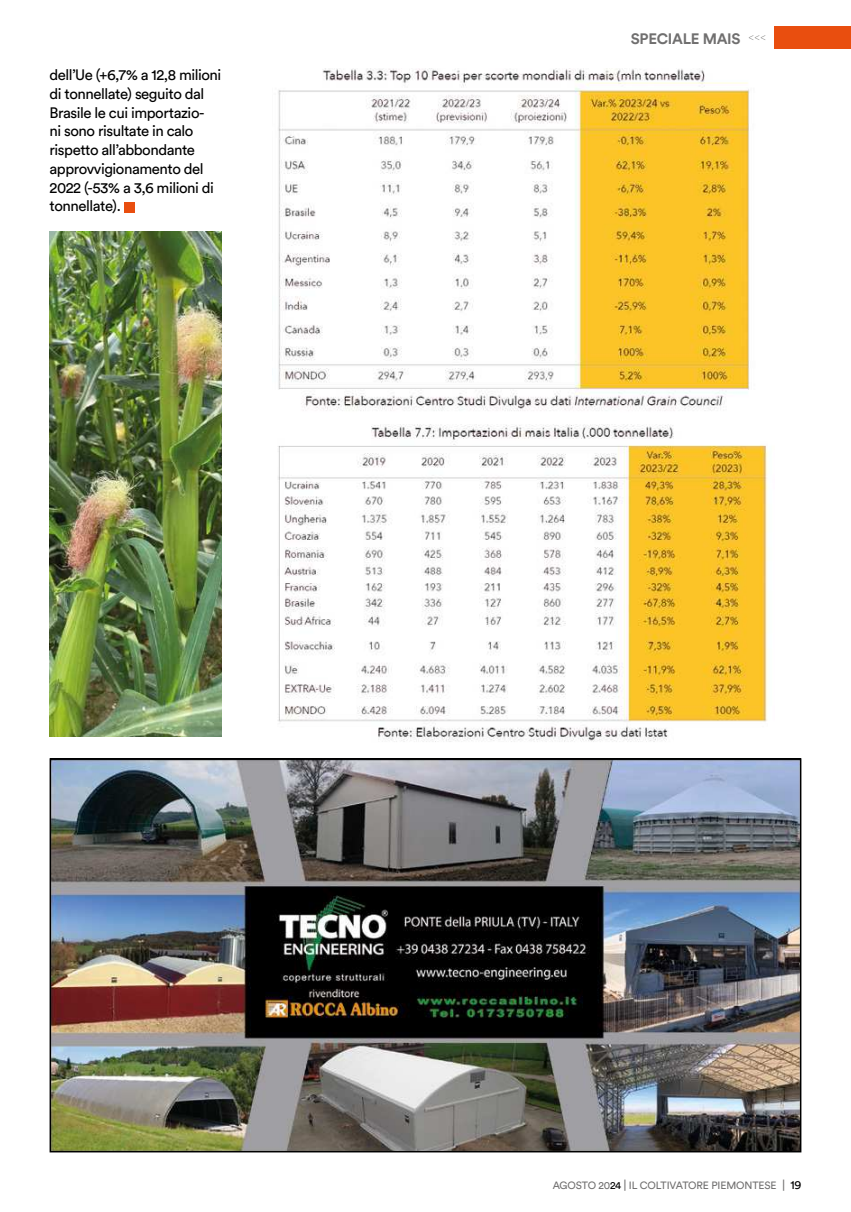
<style>
.page{position:relative;width:851px;height:1212px;background:#fff}
.page>*{position:absolute;margin:0;border:0;box-sizing:border-box;transform-origin:0 0}
.t1{font:15px/18.8px "Circular Std";letter-spacing:-.03em;color:#000}
.t2{font:700 15px "Circular Std";letter-spacing:-.02em;color:#706f6f}
.t3{font:10.5px "Circular Std";letter-spacing:-.01em;color:#706f6f}
.s1{color:#000}
.s2{font-size:12px}
.s3{font-size:12px;color:#000}
</style>
<div class="page">
<div style="left:774px;top:26px;width:76px;height:23px;background:#e94e0f"></div>
<svg style="left:748px;top:35px;width:17px;height:5px"></svg>
<div style="left:124px;top:202px;width:10px;height:10px;background:#e94e0f"></div>
<img style="left:53px;top:761px;width:745px;height:388px">
<div style="left:50px;top:758px;width:751px;height:394px;border:2px solid #000"></div>
<img style="left:278px;top:68px;width:471px;height:343px">
<img style="left:278px;top:424px;width:490px;height:318px">
<img style="left:50px;top:232px;width:171px;height:505px">
<p class="t1" style="left:50px;top:66px;width:173px">dell’Ue (+6,7% a 12,8 milioni di tonnellate) seguito dal<br>Brasile le cui importazio-<br>ni sono risultate in calo rispetto all’abbondante approvvigionamento del<br>2022 (-53% a 3,6 milioni di tonnellate).</p>
<p class="t2" style="left:630px;top:30px;width:111px">SPECIALE MAIS</p>
<p class="t3" style="left:552px;top:1180px;width:250px">AGOSTO 20<span class="s1">24</span> <span class="s2">|</span> IL COLTIVATORE PIEMONTESE <span class="s2">|</span> <span class="s3">19</span></p>
</div>
